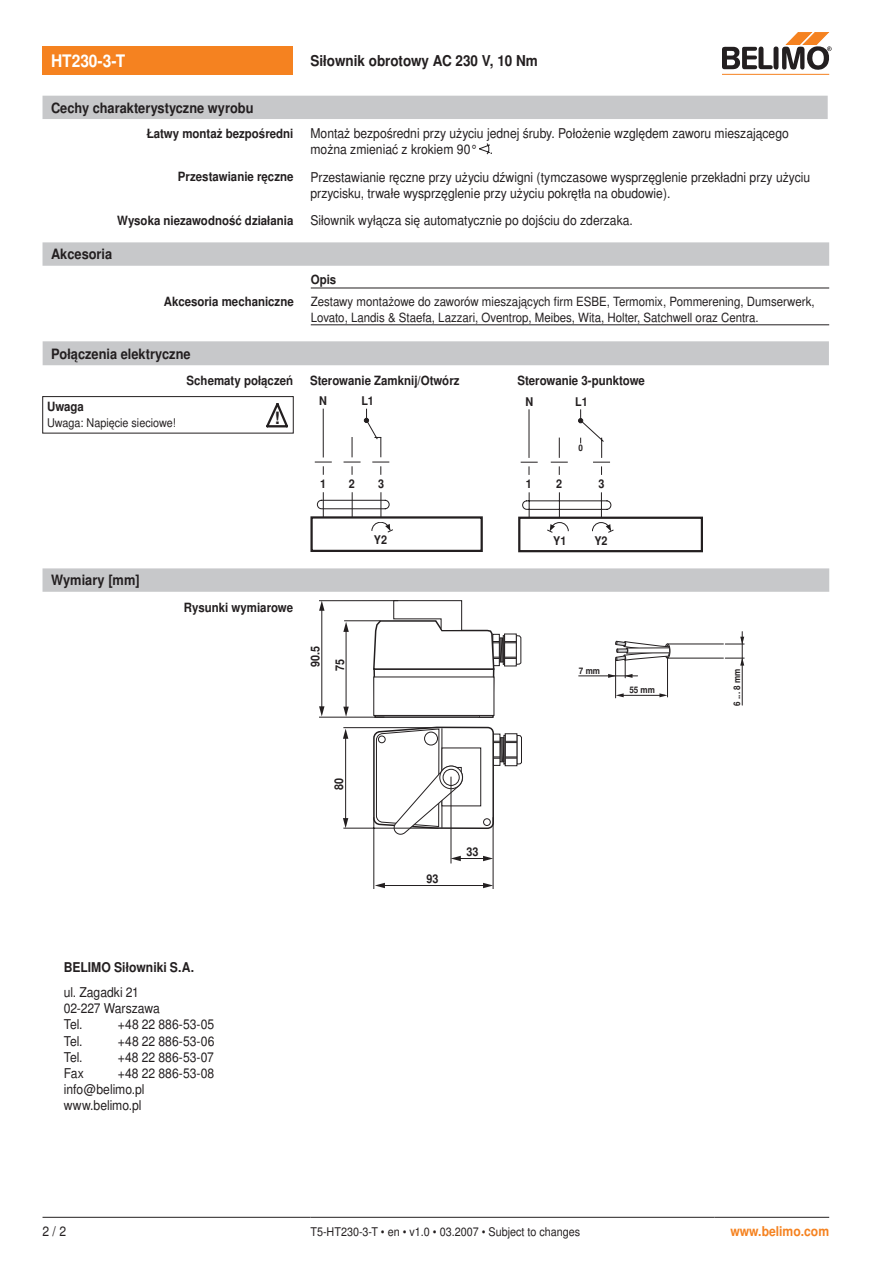
<style>
.page{position:relative;width:893px;height:1263px;background:#fff}
.page>*{position:absolute;margin:0;border:0;box-sizing:border-box;transform-origin:0 0}
.t1{font:700 17.25px "Nimbus Sans BEL";color:#fff;scale:.9 1}
.t2{font:700 16.95px "Nimbus Sans BEL";color:#231f20}
.t3{font:700 15px "Nimbus Sans BEL";color:#231f20;scale:.9 1}
.t4{font:700 14.25px "Nimbus Sans BEL";color:#231f20;scale:.9 1}
.t5{font:13.5px/16.2px "Nimbus San LCE";color:#231f20;scale:.9 1}
.t6{font:700 13.5px "Nimbus Sans BEL";color:#231f20;scale:.9 1}
.t7{font:700 13.5px "Nimbus Sans BEL";color:#f58220;scale:.9 1}
.t8{font:700 12.75px "Nimbus Sans BEL";color:#231f20;scale:.9 1}
.t9{font:12.75px/15.3px "Nimbus San LCE";color:#231f20;scale:.9 1}
.t10{font:700 12.75px "Nimbus San LCE";color:#231f20;scale:.9 1}
.t11{font:12px "Nimbus San LCE";color:#231f20;scale:.9 1}
.t12{font:700 12px "Nimbus Sans BEL";color:#231f20;scale:.9 1}
.t13{font:700 9px "Nimbus Sans BEL";color:#231f20;scale:.9 1}
</style>
<div class="page">
<div style="left:43px;top:47px;width:250px;height:28px;background:#f58220"></div>
<hr style="left:723px;top:74px;width:106px;height:1px;background:#f58220">
<svg style="left:723px;top:32px;width:109px;height:38px"></svg>
<hr style="left:43px;top:1217px;width:267px;height:1px;background:#231f20">
<hr style="left:310px;top:1217px;width:404px;height:1px;background:#231f20">
<hr style="left:714px;top:1217px;width:115px;height:1px;background:#231f20">
<div style="left:43px;top:341px;width:786px;height:24px;background:#c7c8ca"></div>
<div style="left:43px;top:96px;width:785px;height:23px;background:#c7c8ca"></div>
<svg style="left:479px;top:143px;width:11px;height:11px"></svg>
<div style="left:43px;top:396px;width:250px;height:37px;border:1px solid #231f20"></div>
<svg style="left:266px;top:403px;width:22px;height:25px"></svg>
<div style="left:310px;top:516px;width:173px;height:36px;border:2px solid #231f20"></div>
<svg style="left:314px;top:408px;width:79px;height:125px"></svg>
<div style="left:518px;top:517px;width:185px;height:35px;border:2px solid #231f20"></div>
<svg style="left:520px;top:409px;width:94px;height:124px"></svg>
<svg style="left:43px;top:242px;width:786px;height:24px;background:#c8c9cb"></svg>
<hr style="left:311px;top:325px;width:518px;height:1px;background:#231f20">
<hr style="left:311px;top:288px;width:518px;height:1px;background:#231f20">
<svg style="left:43px;top:568px;width:786px;height:24px;background:#c8c9cb"></svg>
<svg style="left:372px;top:600px;width:149px;height:118px"></svg>
<hr style="left:346px;top:627px;width:1px;height:85px;background:#231f20">
<svg style="left:343px;top:622px;width:6px;height:10px"></svg>
<svg style="left:343px;top:707px;width:6px;height:10px"></svg>
<hr style="left:319px;top:600px;width:79px;height:1px;background:#231f20">
<hr style="left:344px;top:620px;width:36px;height:1px;background:#231f20">
<hr style="left:319px;top:717px;width:65px;height:1px;background:#231f20">
<hr style="left:322px;top:605px;width:1px;height:106px;background:#231f20">
<svg style="left:319px;top:601px;width:5px;height:10px"></svg>
<svg style="left:319px;top:706px;width:5px;height:10px"></svg>
<div style="left:373px;top:677px;width:121px;height:39px;background:#fff;border:1px solid #231f20"></div>
<hr style="left:343px;top:727px;width:94px;height:1px;background:#231f20">
<hr style="left:380px;top:885px;width:108px;height:1px;background:#231f20">
<svg style="left:483px;top:883px;width:10px;height:5px"></svg>
<svg style="left:375px;top:883px;width:10px;height:5px"></svg>
<hr style="left:493px;top:817px;width:1px;height:71px;background:#231f20">
<hr style="left:451px;top:777px;width:1px;height:86px;background:#231f20">
<hr style="left:456px;top:858px;width:32px;height:1px;background:#231f20">
<svg style="left:483px;top:856px;width:10px;height:5px"></svg>
<svg style="left:451px;top:856px;width:10px;height:5px"></svg>
<hr style="left:374px;top:817px;width:1px;height:71px;background:#231f20">
<hr style="left:343px;top:828px;width:96px;height:1px;background:#231f20">
<hr style="left:345px;top:734px;width:1px;height:90px;background:#231f20">
<svg style="left:343px;top:818px;width:5px;height:10px"></svg>
<svg style="left:343px;top:729px;width:5px;height:10px"></svg>
<svg style="left:372px;top:727px;width:150px;height:108px"></svg>
<hr style="left:667px;top:657px;width:1px;height:40px;background:#231f20">
<hr style="left:615px;top:659px;width:1px;height:39px;background:#231f20">
<svg style="left:659px;top:693px;width:8px;height:4px"></svg>
<svg style="left:616px;top:693px;width:8px;height:4px"></svg>
<hr style="left:622px;top:695px;width:43px;height:1px;background:#231f20">
<hr style="left:579px;top:676px;width:51px;height:1px;background:#231f20">
<hr style="left:742px;top:640px;width:1px;height:65px;background:#231f20">
<svg style="left:608px;top:632px;width:136px;height:46px"></svg>
<p class="t1" style="left:51px;top:51px;width:84px">HT230-3-T</p>
<p class="t3" style="left:310px;top:52px;width:254px">Siłownik obrotowy AC 230 V, 10 Nm</p>
<p class="t4" style="left:51px;top:99px;width:226px">Cechy charakterystyczne wyrobu</p>
<p class="t8" style="left:147px;top:126px;width:165px">Łatwy montaż bezpośredni</p>
<p class="t5" style="left:310px;top:125px;width:533px">Montaż bezpośredni przy użyciu jednej śruby. Położenie względem zaworu mieszającego można zmieniać z krokiem 90° .</p>
<p class="t8" style="left:178px;top:169px;width:130px">Przestawianie ręczne</p>
<p class="t5" style="left:310px;top:169px;width:557px">Przestawianie ręczne przy użyciu dźwigni (tymczasowe wysprzęglenie przekładni przy użyciu przycisku, trwałe wysprzęglenie przy użyciu pokrętła na obudowie).</p>
<p class="t8" style="left:117px;top:213px;width:197px">Wysoka niezawodność działania</p>
<p class="t5" style="left:310px;top:213px;width:360px">Siłownik wyłącza się automatycznie po dojściu do zderzaka.</p>
<p class="t4" style="left:51px;top:246px;width:70px">Akcesoria</p>
<p class="t8" style="left:311px;top:272px;width:30px">Opis</p>
<p class="t8" style="left:164px;top:294px;width:146px">Akcesoria mechaniczne</p>
<p class="t9" style="left:311px;top:294px;width:561px">Zestawy montażowe do zaworów mieszających firm ESBE, Termomix, Pommerening, Dumserwerk,<br>Lovato, Landis &amp; Staefa, Lazzari, Oventrop, Meibes, Wita, Holter, Satchwell oraz Centra.</p>
<p class="t4" style="left:51px;top:345px;width:157px">Połączenia elektryczne</p>
<p class="t8" style="left:187px;top:373px;width:120px">Schematy połączeń</p>
<p class="t8" style="left:310px;top:373px;width:168px">Sterowanie Zamknij/Otwórz</p>
<p class="t8" style="left:517px;top:373px;width:143px">Sterowanie 3-punktowe</p>
<p class="t10" style="left:47px;top:399px;width:42px">Uwaga</p>
<p class="t11" style="left:47px;top:416px;width:144px">Uwaga: Napięcie sieciowe!</p>
<p class="t2" style="left:274px;top:408px;width:7px">!</p>
<p class="t12" style="left:319px;top:394px;width:10px">N</p>
<p class="t12" style="left:361px;top:394px;width:16px">L1</p>
<p class="t4" style="left:51px;top:572px;width:100px">Wymiary [mm]</p>
<p class="t12" style="left:320px;top:477px;width:8px">1</p>
<p class="t12" style="left:349px;top:477px;width:8px">2</p>
<p class="t12" style="left:378px;top:477px;width:8px">3</p>
<p class="t12" style="left:374px;top:533px;width:16px">Y2</p>
<p class="t8" style="left:184px;top:600px;width:123px">Rysunki wymiarowe</p>
<p class="t12" style="left:308px;top:667px;width:25px;rotate:-90deg">90.5</p>
<p class="t12" style="left:333px;top:671px;width:15px;rotate:-90deg">75</p>
<p class="t6" style="left:64px;top:959px;width:146px">BELIMO Siłowniki S.A.</p>
<p class="t5" style="left:64px;top:984px;width:108px">ul. Zagadki 21<br>02-227 Warszawa<br>Tel.</p>
<p class="t5" style="left:118px;top:1017px;width:109px">+48 22 886-53-05</p>
<p class="t5" style="left:64px;top:1033px;width:22px">Tel.</p>
<p class="t5" style="left:118px;top:1033px;width:109px">+48 22 886-53-06</p>
<p class="t5" style="left:64px;top:1049px;width:22px">Tel.</p>
<p class="t5" style="left:118px;top:1049px;width:108px">+48 22 886-53-07</p>
<p class="t5" style="left:64px;top:1065px;width:24px">Fax</p>
<p class="t5" style="left:64px;top:1065px;width:169px;text-indent:54px">+48 22 886-53-08 info@belimo.pl www.belimo.pl</p>
<p class="t12" style="left:332px;top:790px;width:15px;rotate:-90deg">80</p>
<p class="t12" style="left:427px;top:872px;width:15px">93</p>
<p class="t12" style="left:466px;top:845px;width:15px">33</p>
<p class="t12" style="left:526px;top:394px;width:10px">N</p>
<p class="t12" style="left:575px;top:394px;width:16px">L1</p>
<p class="t13" style="left:578px;top:443px;width:7px">0</p>
<p class="t12" style="left:526px;top:477px;width:8px">1</p>
<p class="t12" style="left:556px;top:477px;width:8px">2</p>
<p class="t12" style="left:599px;top:477px;width:8px">3</p>
<p class="t12" style="left:553px;top:533px;width:16px">Y1</p>
<p class="t12" style="left:594px;top:533px;width:16px">Y2</p>
<p class="t13" style="left:579px;top:665px;width:25px">7 mm</p>
<p class="t13" style="left:629px;top:685px;width:30px">55 mm</p>
<p class="t13" style="left:732px;top:706px;width:43px;rotate:-90deg">6 ... 8 mm</p>
<p class="t5" style="left:43px;top:1223px;width:28px">2 / 2</p>
<p class="t11" style="left:310px;top:1225px;width:301px">T5-HT230-3-T • en • v1.0 • 03.2007 • Subject to changes</p>
<p class="t7" style="left:730px;top:1223px;width:111px">www.belimo.com</p>
</div>
